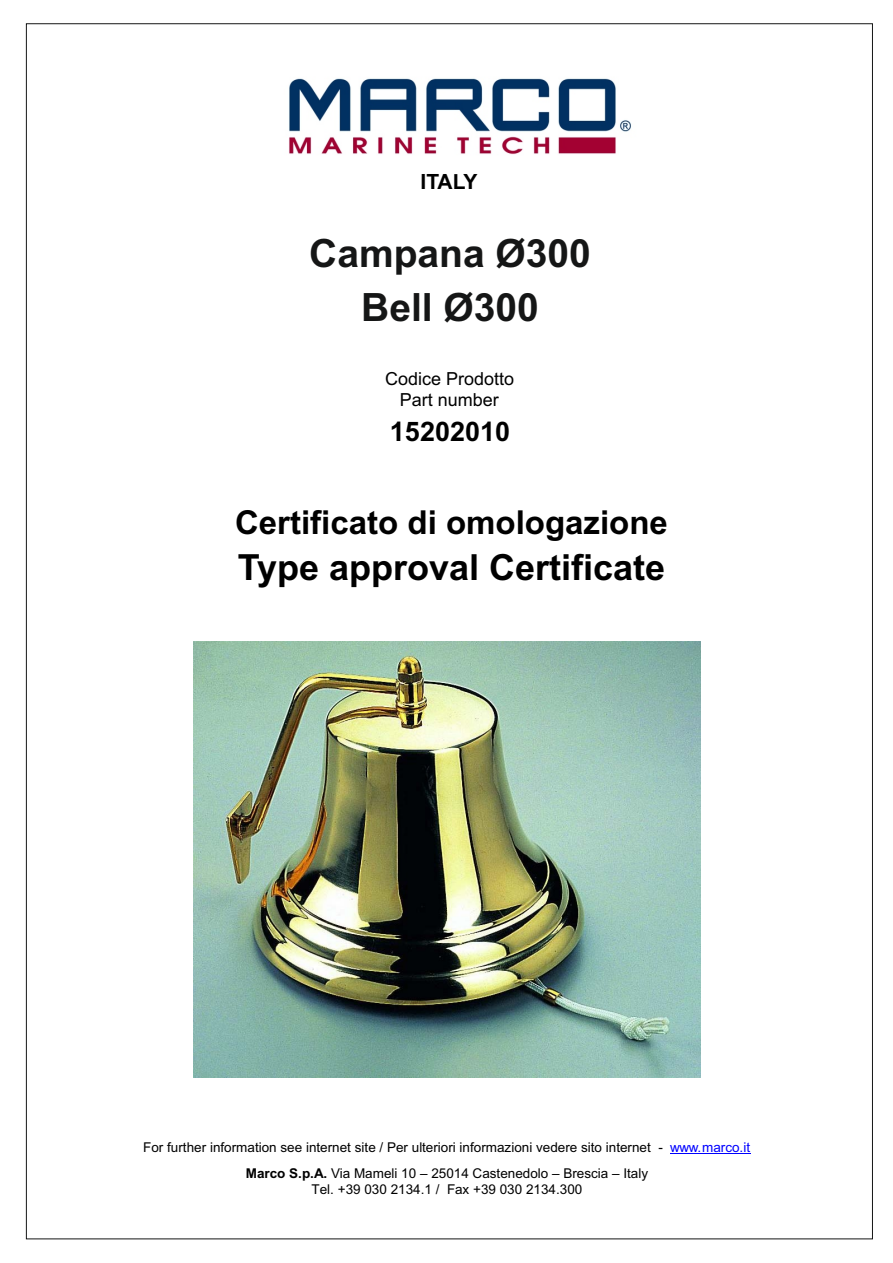
<style>
.page{position:relative;width:893px;height:1263px;background:#fff}
.page>*{position:absolute;margin:0;border:0;box-sizing:border-box;transform-origin:0 0}
.t1{font:700 39px/54px "Arial";color:#151616;text-align:center}
.t2{font:700 36px "Arial";color:#000}
.t3{font:700 33px "Arial";color:#000}
.t4{font:700 27px "Arial";color:#000}
.t5{font:700 21px "Arial";letter-spacing:-.04em;color:#000}
.t6{font:18px "Arial";color:#000}
.t7{font:13.5px/26.2px "Arial";color:#000;text-align:center}
.s1{color:#00f}
.s2{font-weight:700}
</style>
<div class="page">
<img style="left:193px;top:641px;width:507px;height:436px">
<hr style="left:670px;top:1153px;width:80px;height:1px;background:#00f">
<img style="left:289px;top:78px;width:342px;height:77px">
<h3 class="t5" style="left:421px;top:173px;width:59px">ITALY</h3>
<h1 class="t1" style="left:309px;top:230px;width:283px">Campana Ø300<br>Bell Ø300</h1>
<h3 class="t6" style="left:385px;top:371px;width:131px">Codice Prodotto</h3>
<h3 class="t4" style="left:390px;top:421px;width:122px">15202010</h3>
<h3 class="t6" style="left:400px;top:393px;width:101px">Part number</h3>
<h3 class="t3" style="left:235px;top:510px;width:434px">Certificato di omologazione</h3>
<h2 class="t2" style="left:238px;top:554px;width:429px">Type approval Certificate</h2>
<p class="t7" style="left:143px;top:1135px;width:608px">For further information see internet site / Per ulteriori informazioni vedere sito internet - <span class="s1">www.marco.it<br></span><span class="s2">Marco S.p.A.</span> Via Mameli 10 – 25014 Castenedolo – Brescia – Italy</p>
<p class="t7" style="left:311px;top:1177px;width:272px">Tel. +39 030 2134.1 / Fax +39 030 2134.300</p>
</div>
